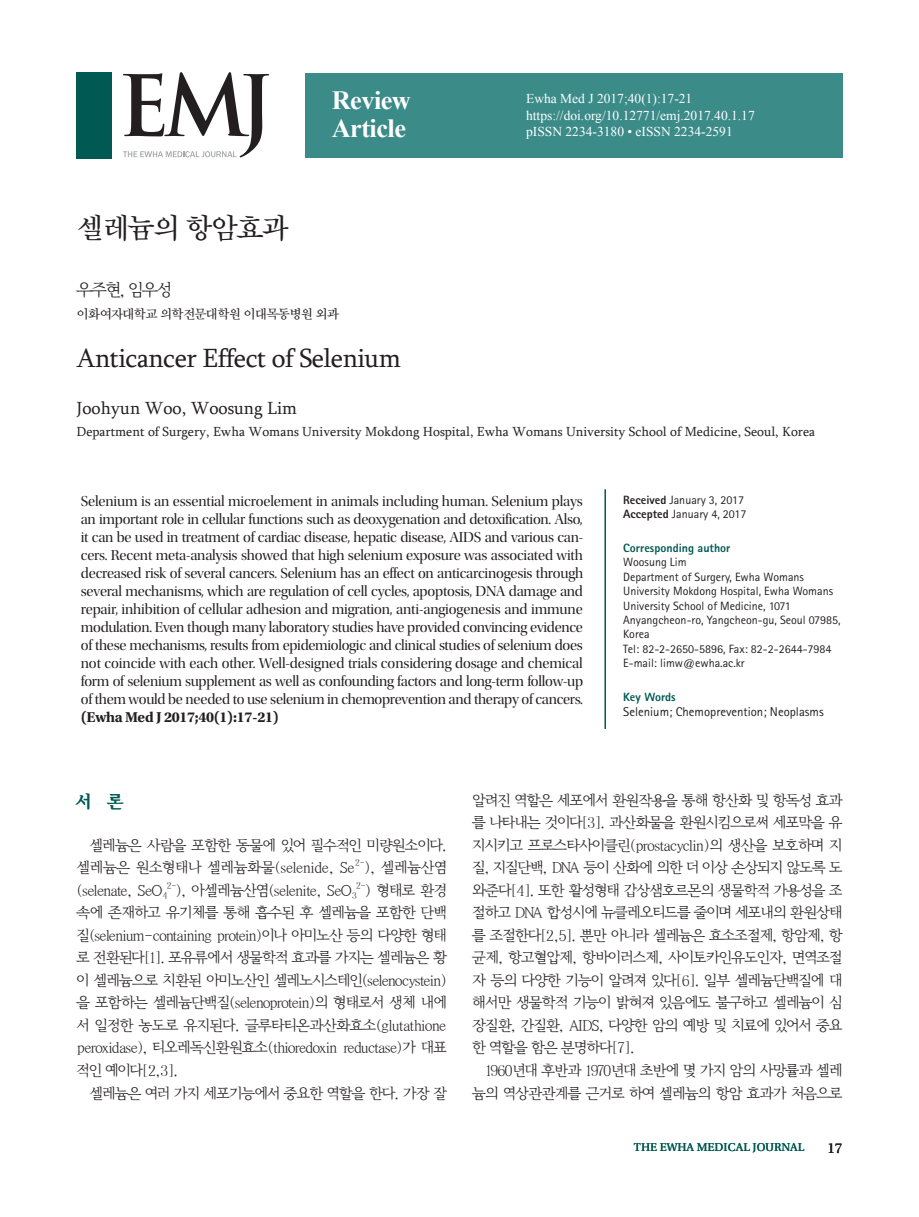
<style>
.page{position:relative;width:919px;height:1217px;background:#fff}
.page>*{position:absolute;margin:0;border:0;box-sizing:border-box;transform-origin:0 0}
.t1{font:30px "Sand Tm";letter-spacing:-.05em;color:#231f20}
.t2{font:27px "Sylfaen";letter-spacing:-.02em;color:#231f20}
.t3{font:700 26.25px/27.8px "Times New Roman";letter-spacing:-.02em;color:#fff}
.t4{font:18px "Sylfaen";color:#231f20}
.t5{font:18px "Y Batang 160";color:#005953}
.t6{font:17.25px "Y Batang 120";letter-spacing:-.05em;color:#231f20}
.t7{font:15px/18px "Utopia Std Disp";letter-spacing:-.02em;color:#231f20;text-align:justify}
.t8{font:15px/22.5px "Y Batang 120";letter-spacing:-.035em;color:#231f20;text-align:justify}
.t9{font:700 15px "Utopia Std";letter-spacing:-.02em;color:#231f20}
.t10{font:15px "Y Batang 120";letter-spacing:-.085em;color:#231f20}
.t11{font:15px "Y Batang 120";letter-spacing:-.095em;color:#231f20}
.t12{font:15px "Utopia Std Capt";color:#231f20}
.t13{font:13.5px "Sylfaen";color:#231f20}
.t14{font:13.5px/16.5px "Times New Roman";color:#fff}
.t15{font:13.5px "Sand Tm";letter-spacing:-.05em;color:#231f20}
.t16{font:12.75px "Rotis Sans Serif Std";color:#231f20}
.t17{font:12px/14.4px "Rotis Sans Serif Std";color:#231f20}
.t18{font:800 12px "Rotis Sans Serif Std";color:#005953}
.t19{font:12px "Utopia Std Capt";color:#005953}
.t20{font:8.7px "Y Batang 120";color:#231f20}
.s1{font-weight:800}
</style>
<div class="page">
<div style="left:305px;top:73px;width:537px;height:85px;background:#3b8b89"></div>
<div style="left:77px;top:72px;width:35px;height:87px;background:#005953"></div>
<hr style="left:604px;top:489px;width:2px;height:239px;background:#005953">
<svg style="left:123px;top:72px;width:146px;height:85px"></svg>
<h1 class="t1" style="left:77px;top:213px;width:214px">셀레늄의 항암효과</h1>
<h3 class="t3" style="left:332px;top:86px;width:81px">Review<br>Article</h3>
<p class="t14" style="left:526px;top:90px;width:230px">Ewha Med J 2017;40(1):17-21 https://doi.org/10.12771/emj.2017.40.1.17 pISSN 2234-3180 • eISSN 2234-2591</p>
<p class="t6" style="left:77px;top:281px;width:97px">우주현, 임우성</p>
<p class="t15" style="left:77px;top:307px;width:264px">이화여자대학교 의학전문대학원 이대목동병원 외과</p>
<h2 class="t2" style="left:77px;top:340px;width:326px">Anticancer Effect of Selenium</h2>
<p class="t4" style="left:77px;top:395px;width:222px">Joohyun Woo, Woosung Lim</p>
<p class="t13" style="left:77px;top:422px;width:740px">Department of Surgery, Ewha Womans University Mokdong Hospital, Ewha Womans University School of Medicine, Seoul, Korea</p>
<p class="t7" style="left:81px;top:492px;width:504px">Selenium is an essential microelement in animals including human. Selenium plays an important role in cellular functions such as deoxygenation and detoxification. Also, it can be used in treatment of cardiac disease, hepatic disease, AIDS and various can&shy;cers. Recent meta-analysis showed that high selenium exposure was associated with decreased risk of several cancers. Selenium has an effect on anticarcinogesis through several mechanisms, which are regulation of cell cycles, apoptosis, DNA damage and repair, inhibition of cellular adhesion and migration, anti-angiogenesis and immune modulation. Even though many laboratory studies have provided convincing evidence of these mechanisms, results from epidemiologic and clinical studies of selenium does not coincide with each other. Well-designed trials considering dosage and chemical form of selenium supplement as well as confounding factors and long-term follow-up of them would be needed to use selenium in chemoprevention and therapy of cancers.</p>
<p class="t9" style="left:81px;top:708px;width:199px">(Ewha Med J 2017;40(1):17-21)</p>
<p class="t17" style="left:623px;top:492px;width:125px"><span class="s1">Received</span> January 3, 2017<br><span class="s1">Accepted</span> January 4, 2017</p>
<p class="t18" style="left:623px;top:540px;width:109px">Corresponding author</p>
<p class="t17" style="left:623px;top:555px;width:219px">Woosung Lim<br>Department of Surgery, Ewha Womans<br>University Mokdong Hospital, Ewha Womans<br>University School of Medicine, 1071<br>Anyangcheon-ro, Yangcheon-gu, Seoul 07985,<br>Korea<br>Tel: 82-2-2650-5896, Fax: 82-2-2644-7984<br>E-mail: limw@ewha.ac.kr</p>
<p class="t18" style="left:623px;top:689px;width:54px">Key Words</p>
<p class="t16" style="left:623px;top:704px;width:202px">Selenium; Chemoprevention; Neoplasms</p>
<p class="t5" style="left:77px;top:792px;width:48px">서 론</p>
<p class="t8" style="left:77px;top:834px;width:372px;text-indent:13px">셀레늄은 사람을 포함한 동물에 있어 필수적인 미량원소이다. 셀레늄은 원소형태나 셀레늄화물(selenide, Se</p>
<p class="t20" style="left:355px;top:858px;width:12px">2-</p>
<p class="t8" style="left:365px;top:857px;width:83px">), 셀레늄산염</p>
<p class="t11" style="left:77px;top:882px;width:93px">(selenate, SeO<sub>4</sub></p>
<p class="t20" style="left:166px;top:880px;width:11px">2-</p>
<p class="t10" style="left:176px;top:882px;width:182px">), 아셀레늄산염(selenite, SeO<sub>3</sub></p>
<p class="t20" style="left:356px;top:880px;width:11px">2-</p>
<p class="t8" style="left:77px;top:879px;width:372px;text-indent:289px">) 형태로 환경 속에 존재하고 유기체를 통해 흡수된 후 셀레늄을 포함한 단백 질(selenium-containing protein)이나 아미노산 등의 다양한 형태 로 전환된다[1]. 포유류에서 생물학적 효과를 가지는 셀레늄은 황 이 셀레늄으로 치환된 아미노산인 셀레노시스테인(selenocystein) 을 포함하는 셀레늄단백질(selenoprotein)의 형태로서 생체 내에 서 일정한 농도로 유지된다. 글루타티온과산화효소(glutathione peroxidase), 티오레독신환원효소(thioredoxin reductase)가 대표 적인 예이다[2,3].</p>
<p class="t8" style="left:89px;top:1082px;width:359px">셀레늄은 여러 가지 세포기능에서 중요한 역할을 한다. 가장 잘</p>
<p class="t8" style="left:472px;top:789px;width:371px">알려진 역할은 세포에서 환원작용을 통해 항산화 및 항독성 효과 를 나타내는 것이다[3]. 과산화물을 환원시킴으로써 세포막을 유 지시키고 프로스타사이클린(prostacyclin)의 생산을 보호하며 지 질, 지질단백, DNA 등이 산화에 의한 더 이상 손상되지 않도록 도 와준다[4]. 또한 활성형태 갑상샘호르몬의 생물학적 가용성을 조 절하고 DNA 합성시에 뉴클레오티드를 줄이며 세포내의 환원상태 를 조절한다[2,5]. 뿐만 아니라 셀레늄은 효소조절제, 항암제, 항 균제, 항고혈압제, 항바이러스제, 사이토카인유도인자, 면역조절 자 등의 다양한 기능이 알려져 있다[6]. 일부 셀레늄단백질에 대 해서만 생물학적 기능이 밝혀져 있음에도 불구하고 셀레늄이 심 장질환, 간질환, AIDS, 다양한 암의 예방 및 치료에 있어서 중요 한 역할을 함은 분명하다[7].</p>
<p class="t8" style="left:472px;top:1059px;width:371px;text-align:right">1960년대 후반과 1970년대 초반에 몇 가지 암의 사망률과 셀레 늄의 역상관관계를 근거로 하여 셀레늄의 항암 효과가 처음으로</p>
<p class="t19" style="left:634px;top:1140px;width:172px">THE EWHA MEDICAL JOURNAL</p>
<p class="t12" style="left:827px;top:1139px;width:17px">17</p>
</div>
